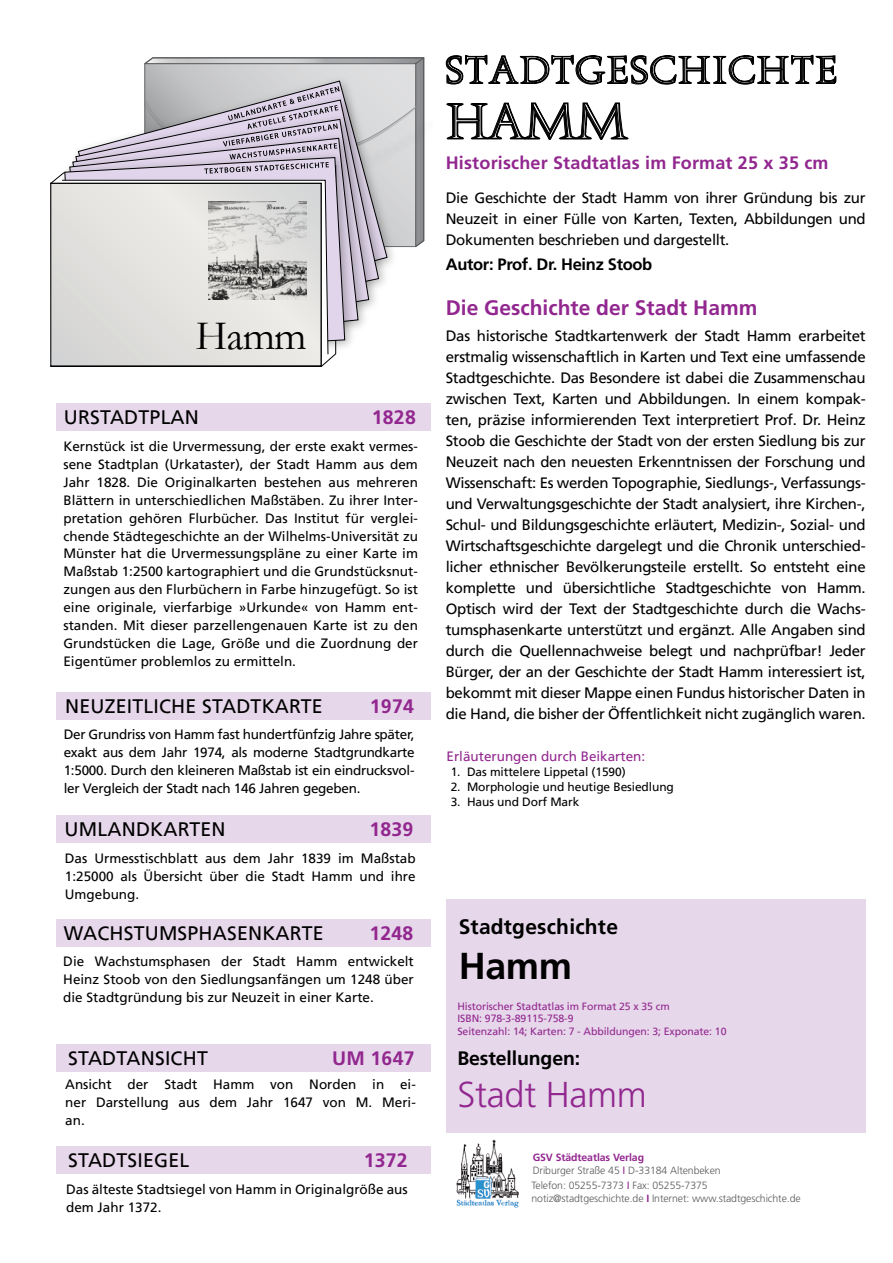
<style>
.page{position:relative;width:893px;height:1263px;background:#fff}
.page>*{position:absolute;margin:0;border:0;box-sizing:border-box;transform-origin:0 0}
.t1{font:45px "A850 Deco";color:#000}
.t2{font:42px "Garamond";color:#000}
.t3{font:700 37.5px "Frutiger LT Std";color:#000}
.t4{font:300 36px "Frutiger LT Std";letter-spacing:-.01em;color:#92278f}
.t5{font:34.5px "A850 Deco";letter-spacing:.05em;color:#000}
.t6{font:700 21px "Frutiger LT Std";color:#92278f}
.t7{font:700 21px "Frutiger LT Std";letter-spacing:.01em;color:#000}
.t8{font:19.5px "Frutiger";letter-spacing:.01em;color:#000}
.t9{font:700 19.5px "Frutiger LT Std";letter-spacing:.01em;color:#92278f}
.t10{font:700 19.5px "Frutiger LT Std";letter-spacing:-.01em;color:#000}
.t11{font:700 18px "Frutiger LT Std";letter-spacing:.01em;color:#92278f}
.t12{font:700 16.5px "Frutiger LT Std";letter-spacing:-.02em;color:#000}
.t13{font:15px/21px "Frutiger";letter-spacing:-.02em;color:#000;text-align:justify}
.t14{font:13.5px/18px "Frutiger";color:#000;text-align:justify}
.t15{font:13.5px "Frutiger";color:#92278f}
.t16{font:12px "Frutiger";letter-spacing:-.01em;color:#000}
.t17{font:300 10.5px/13.8px "Frutiger LT Std";letter-spacing:-.01em;color:#58595b}
.t18{font:10.5px/12.6px "Frutiger";letter-spacing:-.01em;color:#92278f}
.s1{font-weight:700;color:#92278f}
.s2{font-family:"Frutiger";font-weight:400;color:#92278f}
</style>
<div class="page">
<div style="left:57px;top:692px;width:374px;height:28px;background:#e6d7ea"></div>
<div style="left:57px;top:815px;width:374px;height:27px;background:#e6d7ea"></div>
<div style="left:57px;top:919px;width:374px;height:28px;background:#e6d7ea"></div>
<div style="left:57px;top:1044px;width:374px;height:28px;background:#e6d7ea"></div>
<div style="left:57px;top:1146px;width:374px;height:28px;background:#e6d7ea"></div>
<svg style="left:144px;top:58px;width:280px;height:189px;background:#9e9fa1"></svg>
<svg style="left:415px;top:57px;width:9px;height:7px"></svg>
<svg style="left:145px;top:64px;width:270px;height:183px;background:#cfd0d1"></svg>
<img style="left:403px;top:71px;width:22px;height:110px">
<img style="left:403px;top:105px;width:22px;height:73px">
<img style="left:144px;top:70px;width:259px;height:178px">
<svg style="left:144px;top:81px;width:244px;height:8px"></svg>
<img style="left:144px;top:89px;width:250px;height:192px">
<img style="left:144px;top:109px;width:240px;height:194px">
<img style="left:123px;top:128px;width:251px;height:198px">
<img style="left:54px;top:147px;width:306px;height:220px">
<svg style="left:64px;top:157px;width:281px;height:198px;background:#c9c0d1"></svg>
<hr style="left:56px;top:180px;width:267px;height:3px;background:#fff">
<svg style="left:322px;top:355px;width:6px;height:2px"></svg>
<svg style="left:62px;top:180px;width:266px;height:175px"></svg>
<div style="left:51px;top:183px;width:270px;height:183px;background:linear-gradient(to right,#dedddb,#e8e7e4)"></div>
<div style="left:51px;top:183px;width:270px;height:183px;border:1px solid #000"></div>
<svg style="left:145px;top:86px;width:272px;height:88px;background:#bdb8c2"></svg>
<div style="left:57px;top:403px;width:374px;height:28px;background:#e6d7ea"></div>
<img style="left:456px;top:1140px;width:63px;height:68px">
<div style="left:446px;top:899px;width:420px;height:234px;background:#e6d7ea"></div>
<svg style="left:445px;top:54px;width:392px;height:86px"></svg>
<img style="left:209px;top:201px;width:98px;height:98px">
<h2 class="t2" style="left:195px;top:307px;width:113px">Hamm</h2>
<h3 class="t8" style="left:64px;top:406px;width:137px">Urstadtplan</h3>
<h3 class="t9" style="left:372px;top:406px;width:45px">1828</h3>
<p class="t14" style="left:63px;top:437px;width:356px">Kernstück ist die Urvermessung, der erste exakt vermes&shy;sene Stadtplan (Urkataster), der Stadt Hamm aus dem Jahr 1828. Die Originalkarten bestehen aus mehreren Blättern in unterschiedlichen Maßstäben. Zu ihrer Inter&shy;pretation gehören Flurbücher. Das Institut für verglei&shy;chende Städtegeschichte an der Wilhelms-Universität zu Münster hat die Urvermessungspläne zu einer Karte im Maßstab 1:2500 kartographiert und die Grundstücksnut&shy;zungen aus den Flurbüchern in Farbe hinzugefügt. So ist eine originale, vierfarbige »Urkunde« von Hamm ent&shy;standen. Mit dieser parzellengenauen Karte ist zu den Grundstücken die Lage, Größe und die Zuordnung der Eigentümer problemlos zu ermitteln.</p>
<h3 class="t8" style="left:65px;top:695px;width:12px">Neuzei</h3>
<h3 class="t8" style="left:133px;top:695px;width:22px">tliche</h3>
<h3 class="t8" style="left:202px;top:695px;width:116px">Stadtkarte</h3>
<h3 class="t9" style="left:370px;top:695px;width:45px">1974</h3>
<p class="t14" style="left:64px;top:726px;width:352px">Der Grundriss von Hamm fast hundertfünfzig Jahre später, exakt aus dem Jahr 1974, als moderne Stadtgrundkarte 1:5000. Durch den kleineren Maßstab ist ein eindrucksvol&shy;ler Vergleich der Stadt nach 146 Jahren gegeben.</p>
<h3 class="t8" style="left:65px;top:818px;width:163px">Umlandkarte n</h3>
<h3 class="t9" style="left:369px;top:818px;width:45px">1839</h3>
<p class="t14" style="left:65px;top:850px;width:352px">Das Urmesstischblatt aus dem Jahr 1839 im Maßstab 1:25000 als Übersicht über die Stadt Hamm und ihre Umgebung.</p>
<h3 class="t8" style="left:64px;top:921px;width:255px">Wach stum sphase nkarte</h3>
<h3 class="t9" style="left:369px;top:921px;width:45px">1248</h3>
<p class="t14" style="left:63px;top:952px;width:352px">Die Wachstumsphasen der Stadt Hamm entwickelt Heinz Stoob von den Siedlungsanfängen um 1248 über die Stadtgründung bis zur Neuzeit in einer Karte.</p>
<h3 class="t8" style="left:68px;top:1047px;width:141px">Stadtansicht</h3>
<h3 class="t9" style="left:332px;top:1047px;width:84px">um 1647</h3>
<p class="t14" style="left:65px;top:1076px;width:352px">Ansicht der Stadt Hamm von Norden in ei&shy;ner Darstellung aus dem Jahr 1647 von M. Meri&shy;an.</p>
<h3 class="t8" style="left:68px;top:1149px;width:79px">Stadtsiegel</h3>
<h3 class="t9" style="left:364px;top:1149px;width:45px">1372</h3>
<p class="t14" style="left:66px;top:1180px;width:343px">Das älteste Stadtsiegel von Hamm in Originalgröße aus dem Jahr 1372.</p>
<h3 class="t5" style="left:446px;top:47px;width:393px">STADTGESCHICHTE</h3>
<h1 class="t1" style="left:446px;top:92px;width:184px">HAMM</h1>
<p class="t11" style="left:446px;top:152px;width:384px">Historischer Stadtatlas im Format 25 x 35 cm</p>
<p class="t13" style="left:446px;top:187px;width:421px">Die Geschichte der Stadt Hamm von ihrer Gründung bis zur Neuzeit in einer Fülle von Karten, Texten, Abbildungen und Dokumenten beschrieben und dargestellt.</p>
<p class="t12" style="left:446px;top:255px;width:208px">Autor: Prof. Dr. Heinz Stoob</p>
<h3 class="t6" style="left:446px;top:295px;width:313px">Die Geschichte der Stadt Hamm</h3>
<p class="t13" style="left:446px;top:326px;width:421px">Das historische Stadtkartenwerk der Stadt Hamm erarbeitet erstmalig wissenschaftlich in Karten und Text eine umfassende Stadtgeschichte. Das Besondere ist dabei die Zusammenschau zwischen Text, Karten und Abbildungen. In einem kompak&shy;ten, präzise informierenden Text interpretiert Prof. Dr. Heinz Stoob die Geschichte der Stadt von der ersten Siedlung bis zur Neuzeit nach den neuesten Erkenntnissen der Forschung und Wissenschaft: Es werden Topographie, Siedlungs-, Verfassungs&shy;und Verwaltungsgeschichte der Stadt analysiert, ihre Kirchen-, Schul- und Bildungsgeschichte erläutert, Medizin-, Sozial- und Wirtschaftsgeschichte dargelegt und die Chronik unterschied&shy;licher ethnischer Bevölkerungsteile erstellt. So entsteht eine komplette und übersichtliche Stadtgeschichte von Hamm.<br>Optisch wird der Text der Stadtgeschichte durch die Wachs&shy;tumsphasenkarte unterstützt und ergänzt. Alle Angaben sind durch die Quellennachweise belegt und nachprüfbar! Jeder Bürger, der an der Geschichte der Stadt Hamm interessiert ist, bekommt mit dieser Mappe einen Fundus historischer Daten in die Hand, die bisher der Öffentlichkeit nicht zugänglich waren.</p>
<p class="t15" style="left:446px;top:749px;width:200px">Erläuterungen durch Beikarten:</p>
<p class="t16" style="left:451px;top:764px;width:177px">1. Das mittelere Lippetal (1590)</p>
<p class="t16" style="left:451px;top:779px;width:225px">2. Morphologie und heutige Besiedlung</p>
<p class="t16" style="left:451px;top:794px;width:130px">3. Haus und Dorf Mark</p>
<h3 class="t7" style="left:459px;top:914px;width:161px">Stadtgeschichte</h3>
<h3 class="t3" style="left:459px;top:943px;width:115px">Hamm</h3>
<p class="t18" style="left:457px;top:1000px;width:271px">Historischer Stadtatlas im Format 25 x 35 cm<br>ISBN : 978-3-89115-758-9<br>Seitenzahl: 14; Karten: 7 - Abbildungen: 3; Exponate: 10</p>
<h3 class="t10" style="left:457px;top:1047px;width:124px">Bestellungen:</h3>
<h3 class="t4" style="left:457px;top:1074px;width:191px">Stadt Hamm</h3>
<p class="t17" style="left:531px;top:1150px;width:271px"><span class="s1">GSV Städteatlas Verlag<br></span>Driburger Straße 45 <span class="s2">I</span> D-33184 Altenbeken<br>Telefon: 05255-7373 <span class="s2">I</span> Fax: 05255-7375 notiz@stadtgeschichte.de <span class="s1">I</span> Internet: www.stadtgeschichte.de</p>
</div>
